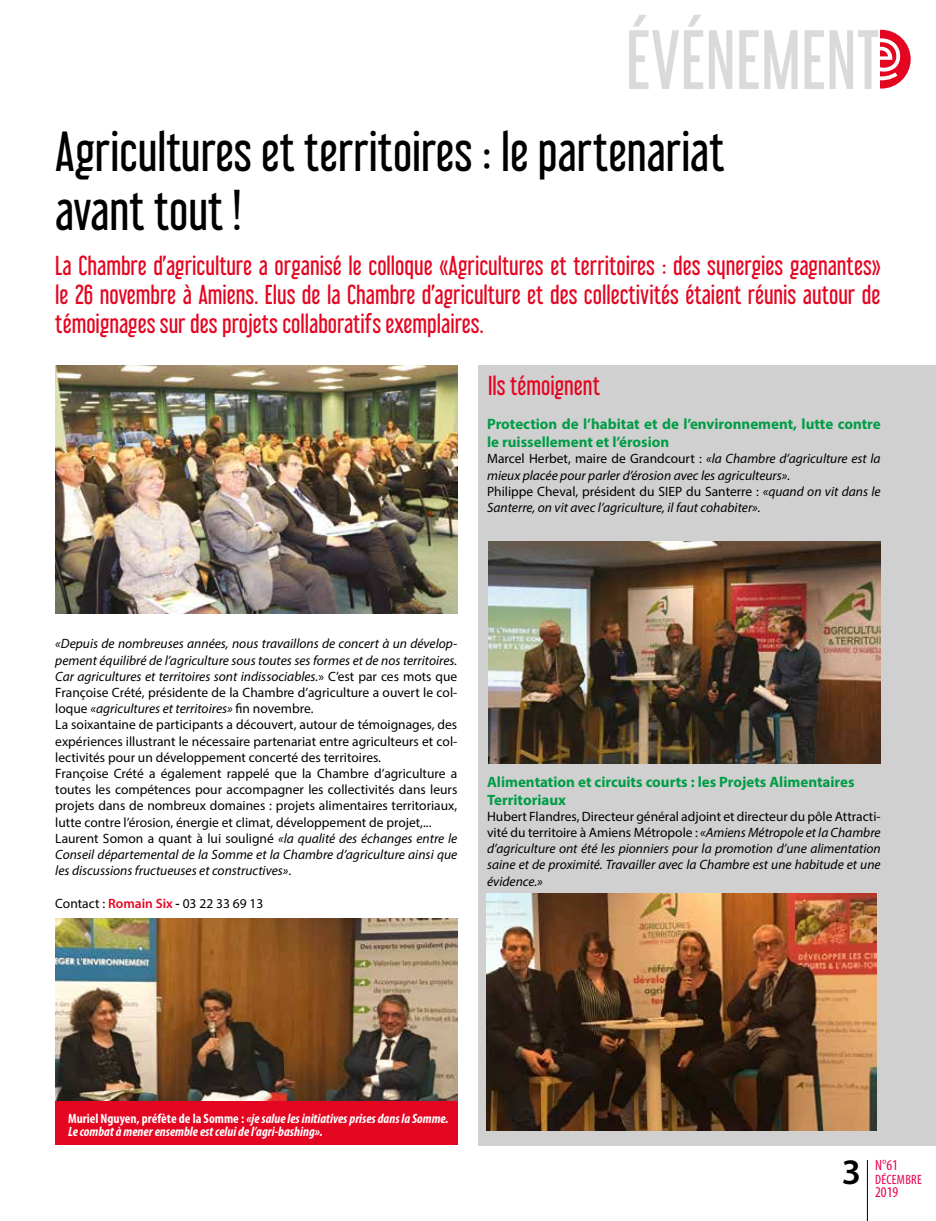
<style>
.page{position:relative;width:936px;height:1221px;background:#fff}
.page>*{position:absolute;margin:0;border:0;box-sizing:border-box;transform-origin:0 0}
.t1{font:75px "Libel Suit Rg";color:#dadada}
.t2{font:49.5px/59.4px "Libel Suit Rg";color:#000}
.t3{font:600 36px "Myriad Pro";color:#000}
.t4{font:24px/28.8px "Libel Suit Rg";color:#e40521;text-align:justify}
.t5{font:700 15px/18px "Myriad Pro";color:#009c46}
.t6{font:condensed 15px "Myriad Pro";color:#e5004e}
.t7{font:13.5px/16.2px "Myriad Pro";color:#000}
.t8{font:italic 13.5px/16.2px "Myriad Pro";color:#000}
.t9{font:italic 700 condensed 13.5px/13.5px "Myriad Pro";color:#fff}
.t10{font:condensed 13.5px "Myriad Pro";letter-spacing:.02em;color:#e5004e}
.s1{font-style:normal}
.s2{font-style:italic}
.s3{font-weight:600;color:#e40521}
.s4{font-weight:600}
</style>
<div class="page">
<svg style="left:880px;top:30px;width:30px;height:59px"></svg>
<img style="left:55px;top:365px;width:402px;height:248px">
<img style="left:55px;top:918px;width:402px;height:182px">
<div style="left:55px;top:1100px;width:402px;height:44px;background:#e40521"></div>
<div style="left:478px;top:365px;width:457px;height:780px;background:#d0d0d0"></div>
<img style="left:488px;top:541px;width:392px;height:222px">
<img style="left:486px;top:893px;width:390px;height:237px">
<hr style="left:867px;top:1159px;width:1px;height:61px;background:#000">
<h1 class="t1" style="left:625px;top:-2px;width:255px">ÉVÉNEMENT</h1>
<h2 class="t2" style="left:55px;top:116px;width:670px">Agricultures et territoires : le partenariat avant tout !</h2>
<p class="t4" style="left:55px;top:249px;width:826px">La Chambre d’agriculture a organisé le colloque «Agricultures et territoires : des synergies gagnantes» le 26 novembre à Amiens. Elus de la Chambre d’agriculture et des collectivités étaient réunis autour de témoignages sur des projets collaboratifs exemplaires.</p>
<h3 class="t4" style="left:488px;top:369px;width:113px">Ils témoignent</h3>
<p class="t5" style="left:487px;top:414px;width:395px">Protection de l’habitat et de l’environnement, lutte contre le ruissellement et l’érosion</p>
<p class="t8" style="left:487px;top:450px;width:395px"><span class="s1">Marcel Herbet, maire de Grandcourt :</span> «la Chambre d’agriculture est la mieux placée pour parler d’érosion avec les agriculteurs».<br><span class="s1">Philippe Cheval, président du SIEP du Santerre :</span> «quand on vit dans le Santerre, on vit avec l’agriculture, il faut cohabiter».</p>
<p class="t7" style="left:55px;top:635px;width:403px"><span class="s2">«Depuis de nombreuses années, nous travaillons de concert à un dévelop&shy;pement équilibré de l’agriculture sous toutes ses formes et de nos territoires.<br>Car agricultures et territoires sont indissociables.</span>» C’est par ces mots que Françoise Crété, présidente de la Chambre d’agriculture a ouvert le col&shy;loque <span class="s2">«agricultures et territoires»</span> fin novembre.<br>La soixantaine de participants a découvert, autour de témoignages, des expériences illustrant le nécessaire partenariat entre agriculteurs et col&shy;lectivités pour un développement concerté des territoires.<br>Françoise Crété a également rappelé que la Chambre d’agriculture a toutes les compétences pour accompagner les collectivités dans leurs projets dans de nombreux domaines : projets alimentaires territoriaux, lutte contre l’érosion, énergie et climat, développement de projet,...<br>Laurent Somon a quant à lui souligné <span class="s2">«la qualité des échanges entre le Conseil départemental de la Somme et la Chambre d’agriculture ainsi que les discussions fructueuses et constructives»</span>.</p>
<p class="t7" style="left:55px;top:894px;width:210px">Contact : <span class="s3">Romain Six</span> <span class="s4">-</span> 03 22 33 69 13</p>
<p class="t5" style="left:487px;top:772px;width:369px">Alimentation et circuits courts : les Projets Alimentaires<br>Territoriaux</p>
<p class="t8" style="left:487px;top:808px;width:395px;text-align:justify"><span class="s1">Hubert Flandres, Directeur général adjoint et directeur du pôle Attracti&shy;vité du territoire à Amiens Métropole :</span> «Amiens Métropole et la Chambre d’agriculture ont été les pionniers pour la promotion d’une alimentation saine et de proximité. Travailler avec la Chambre est une habitude et une évidence.»</p>
<p class="t9" style="left:68px;top:1111px;width:382px"><span class="s1">Muriel Nguyen, préfète de la Somme :</span> «je salue les initiatives prises dans la Somme.<br>Le combat à mener ensemble est celui de l’agri-bashing».</p>
<h3 class="t3" style="left:841px;top:1148px;width:21px">3</h3>
<p class="t6" style="left:875px;top:1156px;width:24px">N°61</p>
<p class="t10" style="left:875px;top:1171px;width:48px">DÉCEMBRE</p>
<p class="t6" style="left:875px;top:1183px;width:25px">2019</p>
</div>
